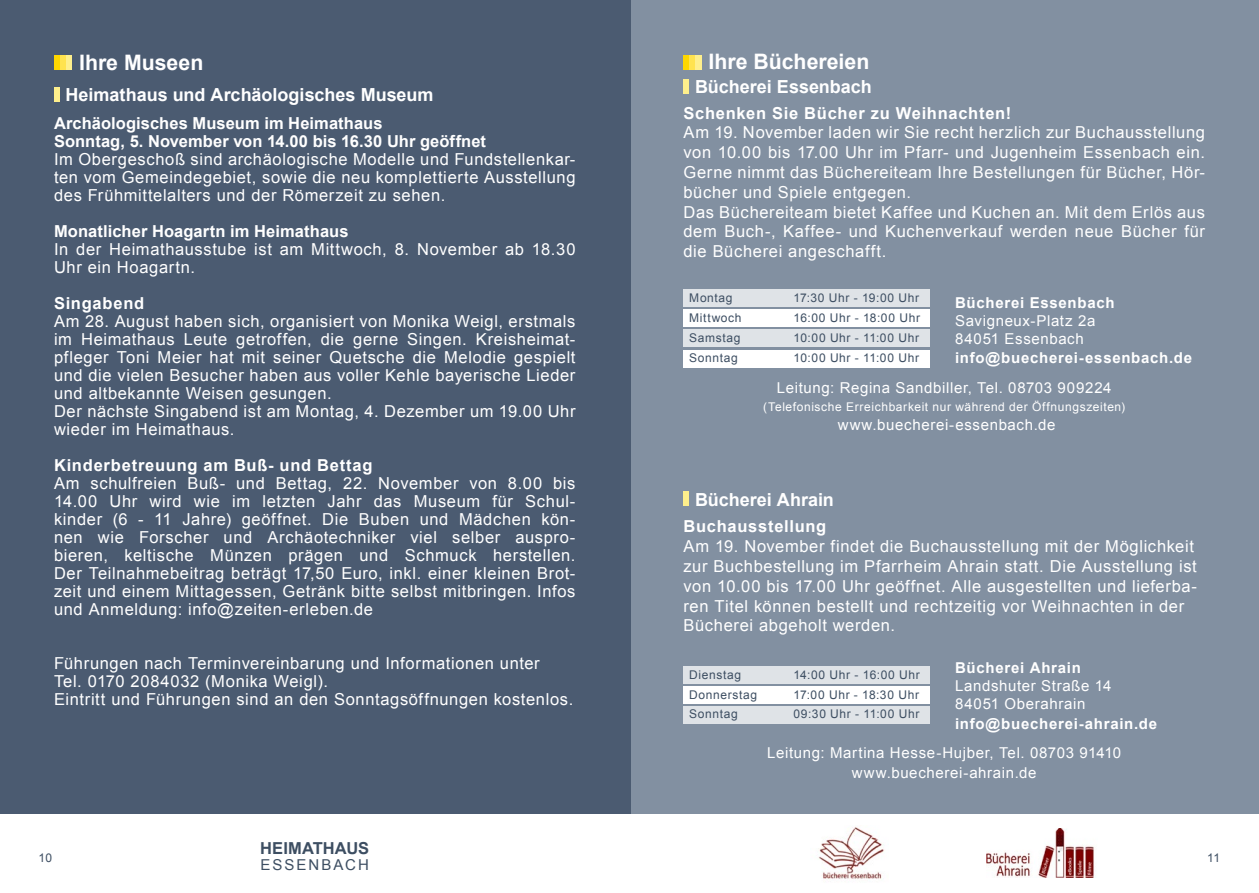
<style>
.page{position:relative;width:1259px;height:893px;background:#fff}
.page>*{position:absolute;margin:0;border:0;box-sizing:border-box;transform-origin:0 0}
.t1{font:700 21.3px "Arial";color:#fff}
.t2{font:700 18px "Arial";color:#fff}
.t3{font:16.5px/18px "Arial";letter-spacing:.04em;color:#fff}
.t4{font:700 16.5px/18px "Arial";letter-spacing:.01em;color:#fff}
.t5{font:700 16.5px "Arial";letter-spacing:.045em;color:#fff}
.t6{font:700 16.5px "Arial";letter-spacing:.005em;color:#3d4e62}
.t7{font:15px/18px "Arial";letter-spacing:.045em;color:#fff}
.t8{font:700 15px "Arial";letter-spacing:.05em;color:#fff}
.t9{font:15px "Arial";letter-spacing:.135em;color:#3d4e62}
.t10{font:12px "Arial";letter-spacing:.05em;color:#3d4e62}
.t11{font:12px "Arial";letter-spacing:.05em;color:#fff}
</style>
<div class="page">
<div style="left:629px;top:0;width:630px;height:893px;background:#8290a1"></div>
<div style="left:685px;top:55px;width:16px;height:14px;background:#feef8c"></div>
<svg style="left:688px;top:55px;width:7px;height:14px"></svg>
<div style="left:683px;top:55px;width:5px;height:14px;background:#fed700"></div>
<div style="left:629px;top:815px;width:630px;height:78px;background:#fff"></div>
<img style="left:818px;top:827px;width:66px;height:52px">
<div style="left:683px;top:79px;width:6px;height:14px;background:#feef8c"></div>
<div style="left:683px;top:491px;width:6px;height:15px;background:#feef8c"></div>
<div style="left:683px;top:289px;width:247px;height:17px;background:#dfe3e7"></div>
<div style="left:683px;top:666px;width:247px;height:17px;background:#dfe3e7"></div>
<div style="left:683px;top:330px;width:247px;height:17px;background:#dfe3e7"></div>
<div style="left:683px;top:706px;width:247px;height:17px;background:#dfe3e7"></div>
<div style="left:683px;top:309px;width:247px;height:17px;background:#fff"></div>
<div style="left:683px;top:686px;width:247px;height:17px;background:#fff"></div>
<div style="left:683px;top:350px;width:247px;height:17px;background:#fff"></div>
<img style="left:986px;top:829px;width:108px;height:48px">
<div style="left:0;top:0;width:630px;height:893px;background:#4b5b71"></div>
<div style="left:0;top:815px;width:630px;height:78px;background:#fff"></div>
<div style="left:54px;top:87px;width:6px;height:14px;background:#feef8c"></div>
<svg style="left:65px;top:56px;width:7px;height:14px"></svg>
<svg style="left:59px;top:56px;width:6px;height:14px"></svg>
<div style="left:54px;top:56px;width:5px;height:14px;background:#fed700"></div>
<p class="t1" style="left:79px;top:48px;width:126px">Ihre Museen</p>
<p class="t2" style="left:65px;top:83px;width:370px">Heimathaus und Archäologisches Museum</p>
<p class="t4" style="left:54px;top:114px;width:433px">Archäologisches Museum im Heimathaus<br>Sonntag, 5. November von 14.00 bis 16.30 Uhr geöffnet</p>
<p class="t3" style="left:54px;top:150px;width:523px;text-align:justify">Im Obergeschoß sind archäologische Modelle und Fundstellenkar&shy;ten vom Gemeindegebiet, sowie die neu komplettierte Ausstellung des Frühmittelalters und der Römerzeit zu sehen.</p>
<p class="t4" style="left:54px;top:223px;width:296px">Monatlicher Hoagartn im Heimathaus</p>
<p class="t3" style="left:54px;top:240px;width:523px">In der Heimathausstube ist am Mittwoch, 8. November ab 18.30<br>Uhr ein Hoagartn.</p>
<p class="t5" style="left:54px;top:292px;width:92px">Singabend</p>
<p class="t3" style="left:54px;top:312px;width:523px">Am 28. August haben sich, organisiert von Monika Weigl, erstmals im Heimathaus Leute getroffen, die gerne Singen. Kreisheimat&shy;pfleger Toni Meier hat mit seiner Quetsche die Melodie gespielt und die vielen Besucher haben aus voller Kehle bayerische Lieder und altbekannte Weisen gesungen.<br>Der nächste Singabend ist am Montag, 4. Dezember um 19.00 Uhr wieder im Heimathaus.</p>
<p class="t5" style="left:54px;top:454px;width:320px">Kinderbetreuung am Buß- und Bettag</p>
<p class="t3" style="left:54px;top:474px;width:523px;text-align:justify">Am schulfreien Buß- und Bettag, 22. November von 8.00 bis 14.00 Uhr wird wie im letzten Jahr das Museum für Schul&shy;kinder (6 - 11 Jahre) geöffnet. Die Buben und Mädchen kön&shy;nen wie Forscher und Archäotechniker viel selber auspro&shy;bieren, keltische Münzen prägen und Schmuck herstellen.<br>Der Teilnahmebeitrag beträgt 17,50 Euro, inkl. einer kleinen Brot&shy;zeit und einem Mittagessen, Getränk bitte selbst mitbringen. Infos und Anmeldung: info@zeiten-erleben.de</p>
<p class="t3" style="left:54px;top:654px;width:521px">Führungen nach Terminvereinbarung und Informationen unter<br>Tel. 0170 2084032 (Monika Weigl).<br>Eintritt und Führungen sind an den Sonntagsöffnungen kostenlos.</p>
<p class="t10" style="left:39px;top:850px;width:15px">10</p>
<p class="t6" style="left:260px;top:837px;width:111px">HEIMATHAUS</p>
<p class="t9" style="left:261px;top:855px;width:110px">ESSENBACH</p>
<p class="t1" style="left:708px;top:47px;width:162px">Ihre Büchereien</p>
<p class="t2" style="left:695px;top:75px;width:178px">Bücherei Essenbach</p>
<p class="t5" style="left:683px;top:102px;width:329px">Schenken Sie Bücher zu Weihnachten!</p>
<p class="t3" style="left:683px;top:123px;width:523px;line-height:19.8px">Am 19. November laden wir Sie recht herzlich zur Buchausstellung von 10.00 bis 17.00 Uhr im Pfarr- und Jugenheim Essenbach ein.<br>Gerne nimmt das Büchereiteam Ihre Bestellungen für Bücher, Hör&shy;bücher und Spiele entgegen.<br>Das Büchereiteam bietet Kaffee und Kuchen an. Mit dem Erlös aus dem Buch-, Kaffee- und Kuchenverkauf werden neue Bücher für die Bücherei angeschafft.</p>
<p class="t10" style="left:689px;top:290px;width:45px">Montag</p>
<p class="t10" style="left:793px;top:290px;width:127px">17:30 Uhr - 19:00 Uhr</p>
<p class="t10" style="left:689px;top:310px;width:54px">Mittwoch</p>
<p class="t10" style="left:793px;top:310px;width:128px">16:00 Uhr - 18:00 Uhr</p>
<p class="t10" style="left:689px;top:330px;width:53px">Samstag</p>
<p class="t10" style="left:793px;top:330px;width:127px">10:00 Uhr - 11:00 Uhr</p>
<p class="t10" style="left:689px;top:350px;width:50px">Sonntag</p>
<p class="t10" style="left:793px;top:350px;width:127px">10:00 Uhr - 11:00 Uhr</p>
<p class="t8" style="left:955px;top:292px;width:161px">Bücherei Essenbach</p>
<p class="t7" style="left:955px;top:311px;width:142px">Savigneux-Platz 2a<br>84051 Essenbach</p>
<p class="t8" style="left:955px;top:348px;width:239px">info@buecherei-essenbach.de</p>
<p class="t7" style="left:777px;top:379px;width:336px">Leitung: Regina Sandbiller, Tel. 08703 909224</p>
<p class="t11" style="left:763px;top:399px;width:363px">(Telefonische Erreichbarkeit nur während der Öffnungszeiten)</p>
<p class="t7" style="left:837px;top:416px;width:219px">www.buecherei-essenbach.de</p>
<p class="t2" style="left:695px;top:488px;width:140px">Bücherei Ahrain</p>
<p class="t5" style="left:683px;top:515px;width:144px">Buchausstellung</p>
<p class="t3" style="left:683px;top:537px;width:515px;line-height:19.8px">Am 19. November findet die Buchausstellung mit der Möglichkeit zur Buchbestellung im Pfarrheim Ahrain statt. Die Ausstellung ist von 10.00 bis 17.00 Uhr geöffnet. Alle ausgestellten und lieferba&shy;ren Titel können bestellt und rechtzeitig vor Weihnachten in der Bücherei abgeholt werden.</p>
<p class="t8" style="left:955px;top:658px;width:127px">Bücherei Ahrain</p>
<p class="t7" style="left:955px;top:677px;width:158px">Landshuter Straße 14<br>84051 Oberahrain</p>
<p class="t8" style="left:955px;top:713px;width:204px">info@buecherei-ahrain.de</p>
<p class="t10" style="left:689px;top:667px;width:53px">Dienstag</p>
<p class="t10" style="left:793px;top:667px;width:128px">14:00 Uhr - 16:00 Uhr</p>
<p class="t10" style="left:689px;top:686px;width:69px">Donnerstag</p>
<p class="t10" style="left:793px;top:686px;width:127px">17:00 Uhr - 18:30 Uhr</p>
<p class="t10" style="left:689px;top:706px;width:50px">Sonntag</p>
<p class="t10" style="left:793px;top:706px;width:127px">09:30 Uhr - 11:00 Uhr</p>
<p class="t7" style="left:767px;top:743px;width:355px;line-height:19.8px;text-align:center">Leitung: Martina Hesse-Hujber, Tel. 08703 91410 www.buecherei-ahrain.de</p>
<p class="t10" style="left:1207px;top:850px;width:14px">11</p>
</div>
